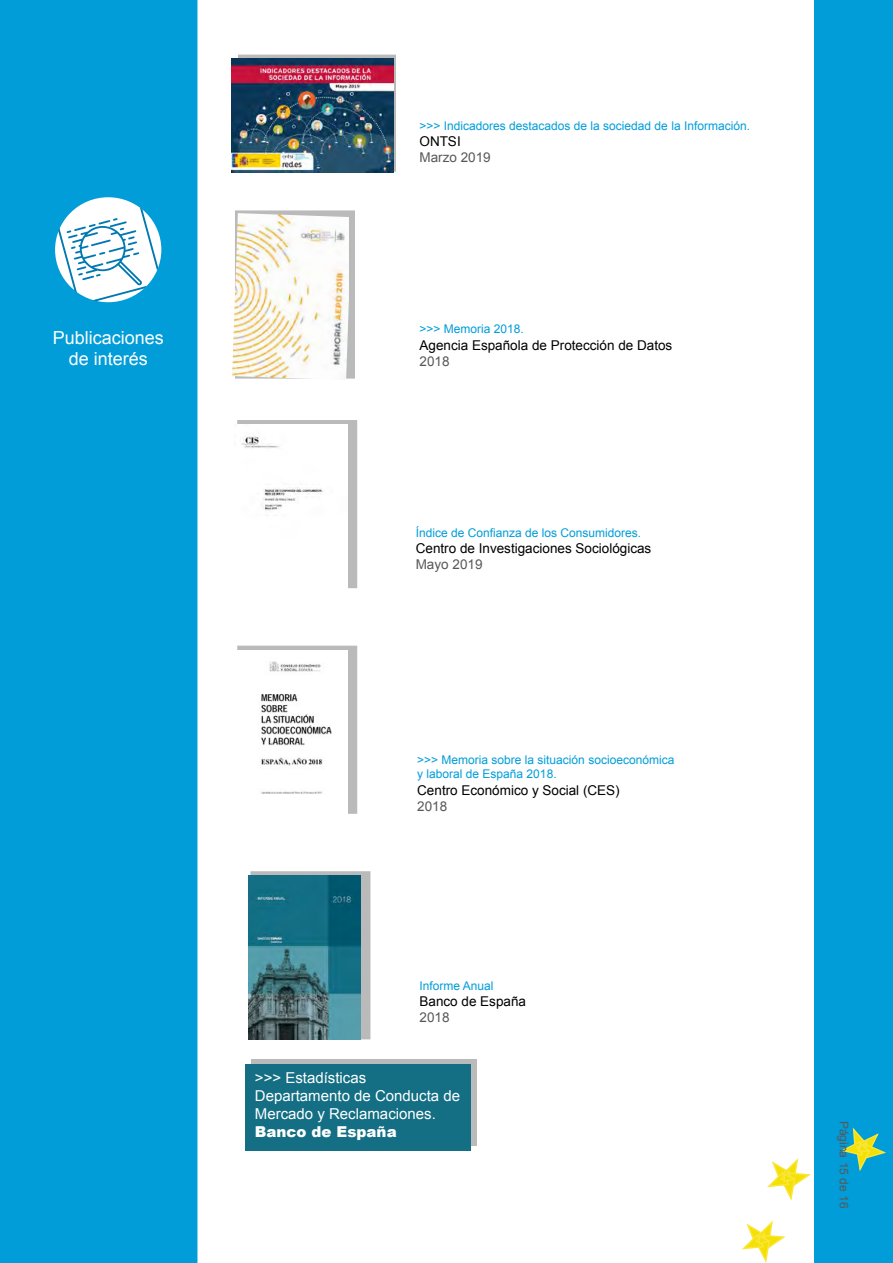
<style>
.page{position:relative;width:893px;height:1263px;background:#fff}
.page>*{position:absolute;margin:0;border:0;box-sizing:border-box;transform-origin:0 0}
.t1{font:18px/21.6px "Arial";color:#fff;text-align:center}
.t2{font:15px/18px "Arial";color:#fff}
.t3{font:900 15px "Arial";color:#fff}
.t4{font:13.5px "Arial";color:#000}
.t5{font:13.5px "Arial";color:#58585a}
.t6{font:12px/14.4px "Arial";color:#009dd9}
.t7{font:12px "Arial";color:#58585a}
</style>
<div class="page">
<div style="left:0;top:0;width:197px;height:1263px;background:#009dd9"></div>
<div style="left:814px;top:0;width:79px;height:1263px;background:#009dd9"></div>
<div style="left:55px;top:197px;width:106px;height:105px;background:#fff;border-radius:50%"></div>
<svg style="left:58px;top:207px;width:100px;height:94px"></svg>
<div style="left:238px;top:55px;width:158px;height:117px;background:#bababa;border:2px solid #bababa"></div>
<img style="left:232px;top:58px;width:161px;height:114px">
<div style="left:235px;top:210px;width:120px;height:169px;background:#bababa;border:2px solid #bababa"></div>
<img style="left:232px;top:213px;width:117px;height:166px">
<div style="left:237px;top:420px;width:120px;height:168px;background:#bababa"></div>
<div style="left:237px;top:424px;width:110px;height:164px;background:#fff"></div>
<div style="left:237px;top:646px;width:120px;height:168px;background:#bababa"></div>
<img style="left:237px;top:650px;width:110px;height:164px">
<div style="left:250px;top:871px;width:120px;height:168px;background:#bababa;border:2px solid #bababa"></div>
<img style="left:248px;top:876px;width:113px;height:163px">
<svg style="left:252px;top:1060px;width:225px;height:86px;background:#a3afb2"></svg>
<div style="left:246px;top:1065px;width:225px;height:86px;background:#146f84"></div>
<svg style="left:767px;top:1158px;width:44px;height:43px"></svg>
<svg style="left:838px;top:1125px;width:50px;height:49px;background:#3eaea9"></svg>
<svg style="left:742px;top:1220px;width:44px;height:43px"></svg>
<h1 class="t1" style="left:53px;top:326px;width:113px">Publicaciones de interés</h1>
<p class="t6" style="left:419px;top:119px;width:332px">&gt;&gt;&gt; Indicadores destacados de la sociedad de la Información.</p>
<p class="t4" style="left:419px;top:132px;width:43px">ONTSI</p>
<p class="t5" style="left:419px;top:148px;width:73px">Marzo 2019</p>
<p class="t6" style="left:419px;top:322px;width:106px">&gt;&gt;&gt; Memoria 2018.</p>
<p class="t4" style="left:419px;top:335px;width:254px">Agencia Española de Protección de Datos</p>
<p class="t5" style="left:419px;top:352px;width:32px">2018</p>
<p class="t6" style="left:416px;top:525px;width:227px">Índice de Confianza de los Consumidores.</p>
<p class="t4" style="left:416px;top:539px;width:237px">Centro de Investigaciones Sociológicas</p>
<p class="t5" style="left:416px;top:555px;width:68px">Mayo 2019</p>
<p class="t6" style="left:417px;top:752px;width:259px">&gt;&gt;&gt; Memoria sobre la situación socioeconómica y laboral de España 2018.</p>
<p class="t4" style="left:417px;top:780px;width:204px">Centro Económico y Social (CES)</p>
<p class="t5" style="left:417px;top:797px;width:32px">2018</p>
<p class="t6" style="left:419px;top:978px;width:76px">Informe Anual</p>
<p class="t4" style="left:419px;top:992px;width:108px">Banco de España</p>
<p class="t5" style="left:419px;top:1008px;width:32px">2018</p>
<p class="t2" style="left:255px;top:1069px;width:207px">&gt;&gt;&gt; Estadísticas<br>Departamento de Conducta de<br>Mercado y Reclamaciones.</p>
<p class="t3" style="left:255px;top:1121px;width:143px">Banco de España</p>
<p class="t7" style="left:852px;top:1121px;width:89px;rotate:90deg">Página 15 de 16</p>
</div>
